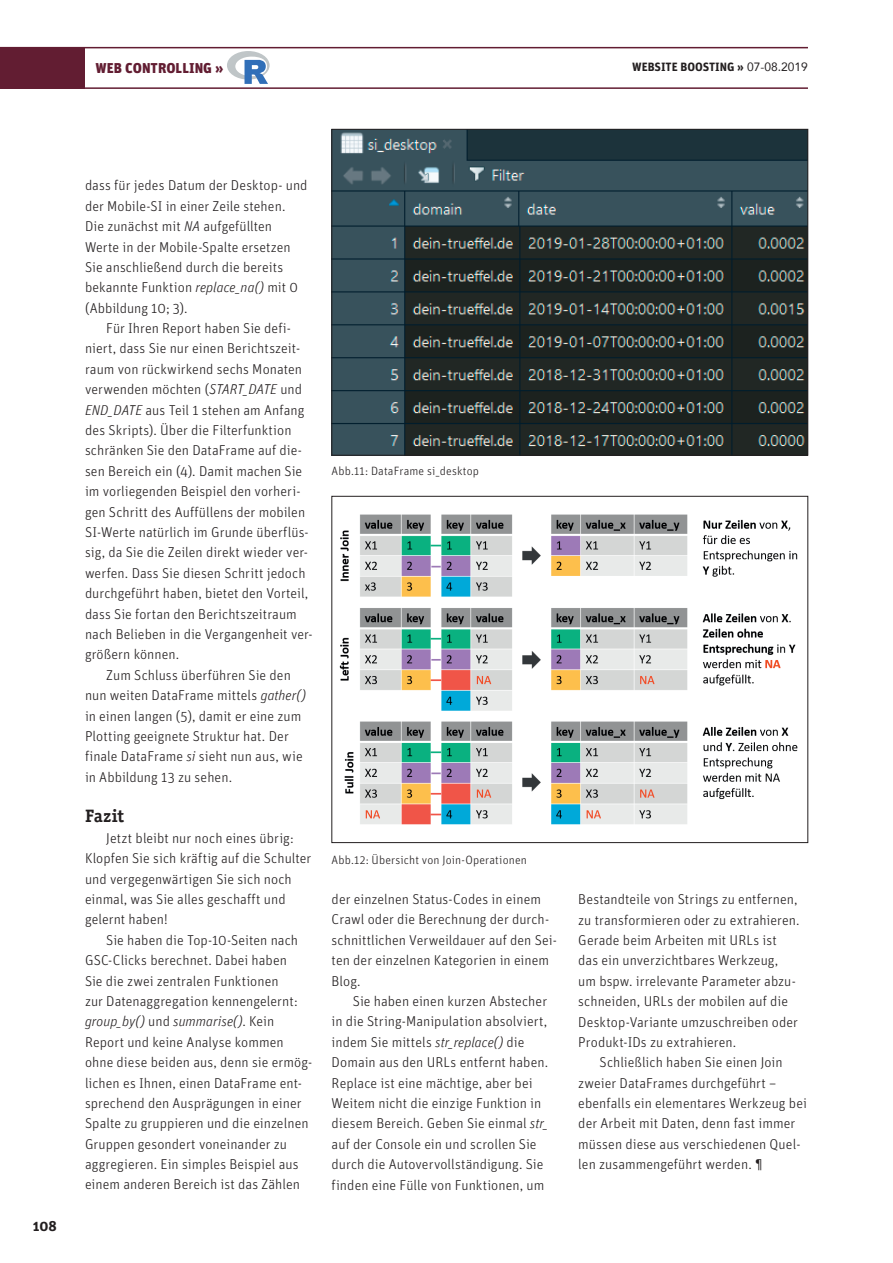
<style>
.page{position:relative;width:893px;height:1263px;background:#fff}
.page>*{position:absolute;margin:0;border:0;box-sizing:border-box;transform-origin:0 0}
.t1{font:700 18px "Officina Serif Std";color:#231f20}
.t2{font:300 14.25px/20.4px "Unit";letter-spacing:.005em;color:#231f20}
.t3{font:900 14.25px "Unit";color:#621d32}
.t4{font:700 14.25px "Unit";color:#231f20}
.t5{font:300 12px "Unit";letter-spacing:.015em;color:#231f20}
.t6{font:700 12px "Unit";color:#231f20}
.s1{font-family:"Avenir";font-weight:400}
.s2{font-style:italic}
</style>
<div class="page">
<div style="left:0;top:47px;width:85px;height:41px;background:#621d32"></div>
<hr style="left:0;top:47px;width:808px;height:1px;background:#621d32">
<hr style="left:0;top:87px;width:808px;height:2px;background:#621d32">
<svg style="left:227px;top:51px;width:43px;height:33px"></svg>
<img style="left:334px;top:131px;width:472px;height:322px">
<div style="left:332px;top:129px;width:476px;height:326px;border:1px solid #231f20"></div>
<img style="left:339px;top:514px;width:459px;height:311px">
<p class="t3" style="left:96px;top:59px;width:129px">WEB CONTROLLING »</p>
<p class="t6" style="left:632px;top:59px;width:177px">WEBSITE BOOSTING » <span class="s1">07-08.2019</span></p>
<p class="t4" style="left:33px;top:1216px;width:26px">108</p>
<p class="t2" style="left:85px;top:175px;width:224px">dass für jedes Datum der Desktop- und der Mobile-SI in einer Zeile stehen.<br>Die zunächst mit <span class="s2">NA</span> aufgefüllten Werte in der Mobile-Spalte ersetzen Sie anschließend durch die bereits bekannte Funktion <span class="s2">replace_na()</span> mit 0 (Abbildung 10; 3).</p>
<p class="t2" style="left:106px;top:318px;width:186px">Für Ihren Report haben Sie defi-</p>
<p class="t2" style="left:85px;top:338px;width:217px">niert, dass Sie nur einen Berichtszeit-</p>
<p class="t2" style="left:85px;top:359px;width:219px">raum von rückwirkend sechs Monaten</p>
<p class="t2" style="left:85px;top:379px;width:219px">verwenden möchten (<span class="s2">START_DATE</span> und</p>
<p class="t2" style="left:85px;top:399px;width:221px"><span class="s2">END_DATE</span> aus Teil 1 stehen am Anfang</p>
<p class="t2" style="left:85px;top:420px;width:208px">des Skripts). Über die Filterfunktion</p>
<p class="t2" style="left:85px;top:440px;width:218px">schränken Sie den DataFrame auf die-</p>
<p class="t2" style="left:85px;top:461px;width:219px">sen Bereich ein (4). Damit machen Sie</p>
<p class="t2" style="left:85px;top:481px;width:217px">im vorliegenden Beispiel den vorheri-</p>
<p class="t2" style="left:85px;top:501px;width:222px">gen Schritt des Auffüllens der mobilen</p>
<p class="t2" style="left:85px;top:522px;width:225px">SI-Werte natürlich im Grunde überflüs-</p>
<p class="t2" style="left:85px;top:542px;width:224px">sig, da Sie die Zeilen direkt wieder ver-</p>
<p class="t2" style="left:85px;top:562px;width:222px">werfen. Dass Sie diesen Schritt jedoch</p>
<p class="t2" style="left:85px;top:583px;width:225px">durchgeführt haben, bietet den Vorteil,</p>
<p class="t2" style="left:85px;top:603px;width:213px">dass Sie fortan den Berichtszeitraum</p>
<p class="t2" style="left:85px;top:624px;width:229px">nach Belieben in die Vergangenheit ver-</p>
<p class="t2" style="left:85px;top:644px;width:96px">größern können.</p>
<p class="t2" style="left:106px;top:664px;width:186px">Zum Schluss überführen Sie den</p>
<p class="t2" style="left:85px;top:685px;width:222px">nun weiten DataFrame mittels <span class="s2">gather()</span></p>
<p class="t2" style="left:85px;top:705px;width:218px">in einen langen (5), damit er eine zum</p>
<p class="t2" style="left:85px;top:726px;width:205px">Plotting geeignete Struktur hat. Der</p>
<p class="t2" style="left:85px;top:746px;width:219px">finale DataFrame <span class="s2">si</span> sieht nun aus, wie</p>
<p class="t2" style="left:85px;top:766px;width:149px">in Abbildung 13 zu sehen.</p>
<p class="t1" style="left:85px;top:805px;width:41px">Fazit</p>
<p class="t2" style="left:85px;top:827px;width:228px;text-indent:21px">Jetzt bleibt nur noch eines übrig:<br>Klopfen Sie sich kräftig auf die Schulter und vergegenwärtigen Sie sich noch einmal, was Sie alles geschafft und gelernt haben!</p>
<p class="t2" style="left:85px;top:929px;width:229px;text-indent:21px">Sie haben die Top-10-Seiten nach GSC-Clicks berechnet. Dabei haben<br>Sie die zwei zentralen Funktionen<br>zur Datenaggregation kennengelernt: <span class="s2">group_by()</span> und <span class="s2">summarise()</span>. Kein Report und keine Analyse kommen ohne diese beiden aus, denn sie ermög&shy;lichen es Ihnen, einen DataFrame ent&shy;sprechend den Ausprägungen in einer Spalte zu gruppieren und die einzelnen Gruppen gesondert voneinander zu aggregieren. Ein simples Beispiel aus einem anderen Bereich ist das Zählen</p>
<p class="t5" style="left:331px;top:464px;width:149px">Abb.11: DataFrame si_desktop</p>
<p class="t5" style="left:331px;top:853px;width:197px">Abb.12: Übersicht von Join-Operationen</p>
<p class="t2" style="left:332px;top:889px;width:227px">der einzelnen Status-Codes in einem<br>Crawl oder die Berechnung der durch&shy;schnittlichen Verweildauer auf den Sei&shy;ten der einzelnen Kategorien in einem<br>Blog.</p>
<p class="t2" style="left:332px;top:991px;width:218px;text-indent:21px">Sie haben einen kurzen Abstecher in die String-Manipulation absolviert, indem Sie mittels <span class="s2">str_replace()</span> die Domain aus den URLs entfernt haben.<br>Replace ist eine mächtige, aber bei Weitem nicht die einzige Funktion in diesem Bereich. Geben Sie einmal <span class="s2">str_ </span>auf der Console ein und scrollen Sie durch die Autovervollständigung. Sie finden eine Fülle von Funktionen, um</p>
<p class="t2" style="left:578px;top:889px;width:223px">Bestandteile von Strings zu entfernen, zu transformieren oder zu extrahieren.<br>Gerade beim Arbeiten mit URLs ist das ein unverzichtbares Werkzeug, um bspw. irrelevante Parameter abzu&shy;schneiden, URLs der mobilen auf die Desktop-Variante umzuschreiben oder Produkt-IDs zu extrahieren.</p>
<p class="t2" style="left:578px;top:1052px;width:230px;text-indent:21px">Schließlich haben Sie einen Join zweier DataFrames durchgeführt – ebenfalls ein elementares Werkzeug bei der Arbeit mit Daten, denn fast immer müssen diese aus verschiedenen Quel&shy;len zusammengeführt werden. ¶</p>
</div>
